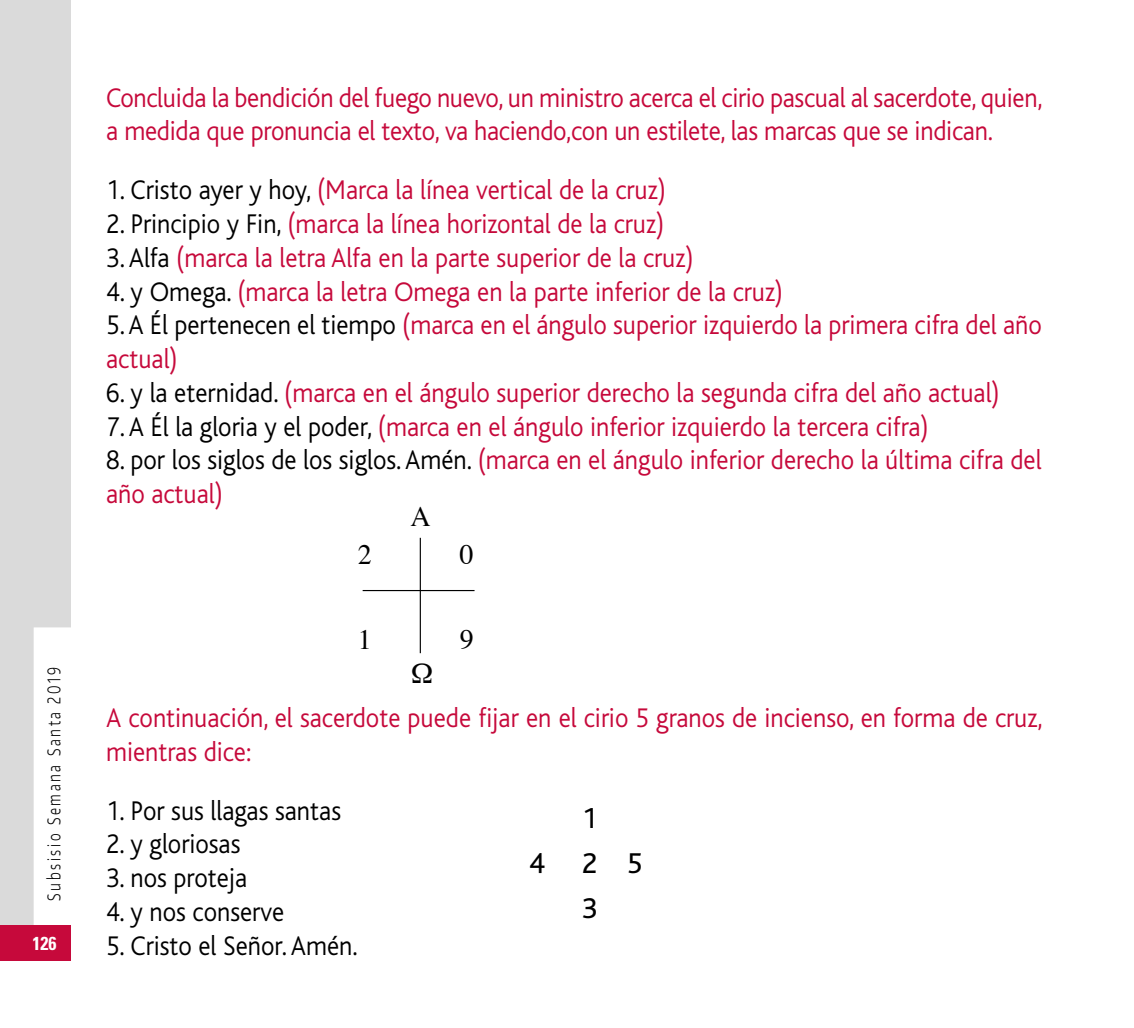
<style>
.page{position:relative;width:1134px;height:1028px;background:#fff}
.page>*{position:absolute;margin:0;border:0;box-sizing:border-box;transform-origin:0 0}
.t1{font:30px/45px "Bliss";color:#000;text-align:center}
.t2{font:300 28.25px/33.8px "Bliss";color:#c6093b;scale:.93 1}
.t3{font:300 28.25px "Bliss";color:#000;scale:.93 1}
.t4{font:28px "Times";color:#000}
.t5{font:700 condensed 18.75px "Univers";color:#fff}
.t6{font:300 17.5px "Encode Sans";letter-spacing:.2em;color:#000;scale:.75 1}
.s1{color:#000}
</style>
<div class="page">
<div style="left:0;top:0;width:70px;height:937px;background:#dadada"></div>
<div style="left:34px;top:627px;width:37px;height:298px;background:#fff"></div>
<div style="left:0;top:925px;width:71px;height:35px;background:#c6093b"></div>
<hr style="left:420px;top:538px;width:1px;height:115px;background:#000">
<hr style="left:363px;top:590px;width:111px;height:1px;background:#000">
<p class="t6" style="left:43px;top:900px;width:313px;rotate:-90deg">Subsisio Semana Santa 2019</p>
<p class="t5" style="left:32px;top:931px;width:26px">126</p>
<p class="t2" style="left:106px;top:81px;width:1008px">Concluida la bendición del fuego nuevo, un ministro acerca el cirio pascual al sacerdote, quien, a medida que pronuncia el texto, va haciendo,con un estilete, las marcas que se indican.</p>
<p class="t2" style="left:106px;top:174px;width:603px"><span class="s1">1. Cristo ayer y hoy,</span> (Marca la línea vertical de la cruz)</p>
<p class="t2" style="left:106px;top:207px;width:633px"><span class="s1">2. Principio y Fin,</span> (marca la línea horizontal de la cruz)<br><span class="s1">3.Alfa</span> (marca la letra Alfa en la parte superior de la cruz)</p>
<p class="t2" style="left:106px;top:275px;width:1007px"><span class="s1">4. y Omega.</span> (marca la letra Omega en la parte inferior de la cruz)<br><span class="s1">5.A Él pertenecen el tiempo</span> (marca en el ángulo superior izquierdo la primera cifra del año actual)</p>
<p class="t2" style="left:106px;top:376px;width:962px"><span class="s1">6. y la eternidad.</span> (marca en el ángulo superior derecho la segunda cifra del año actual)<br><span class="s1">7.A Él la gloria y el poder,</span> (marca en el ángulo inferior izquierdo la tercera cifra)</p>
<p class="t2" style="left:106px;top:444px;width:1007px"><span class="s1">8. por los siglos de los siglos.Amén.</span> (marca en el ángulo inferior derecho la última cifra del año actual)</p>
<p class="t4" style="left:410px;top:490px;width:22px">A</p>
<p class="t4" style="left:358px;top:528px;width:15px">2</p>
<p class="t4" style="left:460px;top:528px;width:15px">0</p>
<p class="t4" style="left:358px;top:614px;width:15px">1</p>
<p class="t4" style="left:460px;top:614px;width:15px">9</p>
<p class="t4" style="left:410px;top:647px;width:23px">Ω</p>
<p class="t2" style="left:106px;top:701px;width:1008px">A continuación, el sacerdote puede fijar en el cirio 5 granos de incienso, en forma de cruz, mientras dice:</p>
<p class="t3" style="left:106px;top:795px;width:254px">1. Por sus llagas santas</p>
<p class="t3" style="left:106px;top:829px;width:146px">2. y gloriosas</p>
<p class="t3" style="left:106px;top:863px;width:153px">3. nos proteja</p>
<p class="t3" style="left:106px;top:896px;width:193px">4. y nos conserve</p>
<p class="t3" style="left:106px;top:930px;width:272px">5. Cristo el Señor.Amén.</p>
<p class="t1" style="left:529px;top:795px;width:115px">1<br>4 2 5<br>3</p>
</div>
